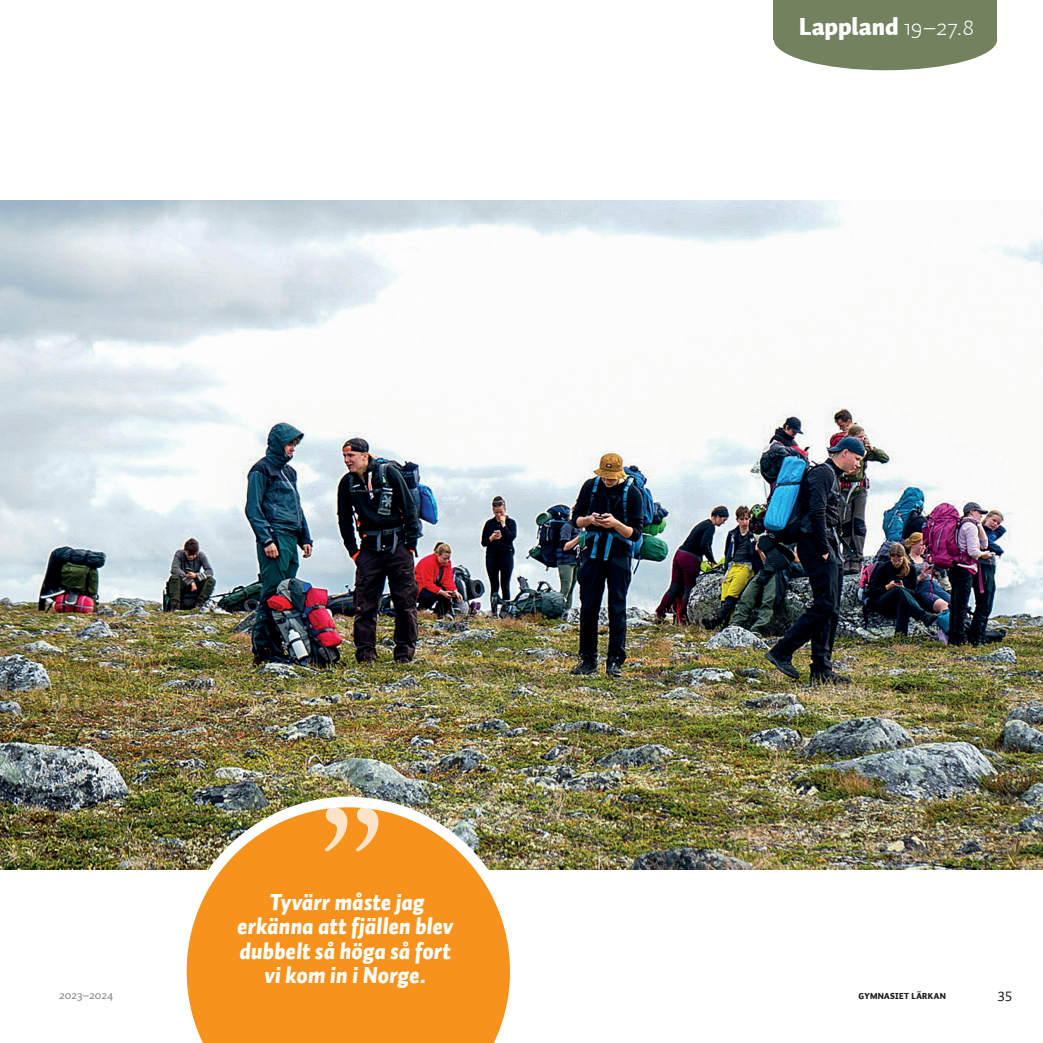
<style>
.page{position:relative;width:1043px;height:1043px;background:#fff}
.page>*{position:absolute;margin:0;border:0;box-sizing:border-box;transform-origin:0 0}
.t1{font:168px "Adobe Caslon Pro";color:#fff}
.t2{font:900 24.5px "Auto 1";color:#fff}
.t3{font:italic 900 22.75px/24.5px "Auto 1";letter-spacing:-.005em;color:#fff;text-align:center}
.t4{font:15.75px "Auto 1";color:#231f20}
.t5{font:12.25px "Auto 1";color:#808285}
.t6{font:900 8.58px "Auto 1";letter-spacing:.035em;color:#231f20}
.s1{font-weight:300}
</style>
<div class="page">
<div style="left:773px;top:9px;width:224px;height:61px;background:#72815e;border-radius:50%"></div>
<div style="left:773px;top:0;width:224px;height:39px;background:#72815e"></div>
<img style="left:0;top:200px;width:1043px;height:669px">
<svg style="left:176px;top:796px;width:344px;height:247px;background:#e79b3e"></svg>
<h1 class="t1" style="left:320px;top:772px;width:64px">’’</h1>
<p class="t3" style="left:237px;top:890px;width:217px">Tyvärr måste jag erkänna att fjällen blev dubbelt så höga så fort vi kom in i Norge.</p>
<p class="t2" style="left:799px;top:11px;width:176px">Lappland <span class="s1">19–27.8</span></p>
<p class="t5" style="left:59px;top:987px;width:56px">2023–2024</p>
<p class="t6" style="left:858px;top:990px;width:89px">GYMNASIET LÄRKAN</p>
<p class="t4" style="left:998px;top:983px;width:16px">35</p>
</div>
